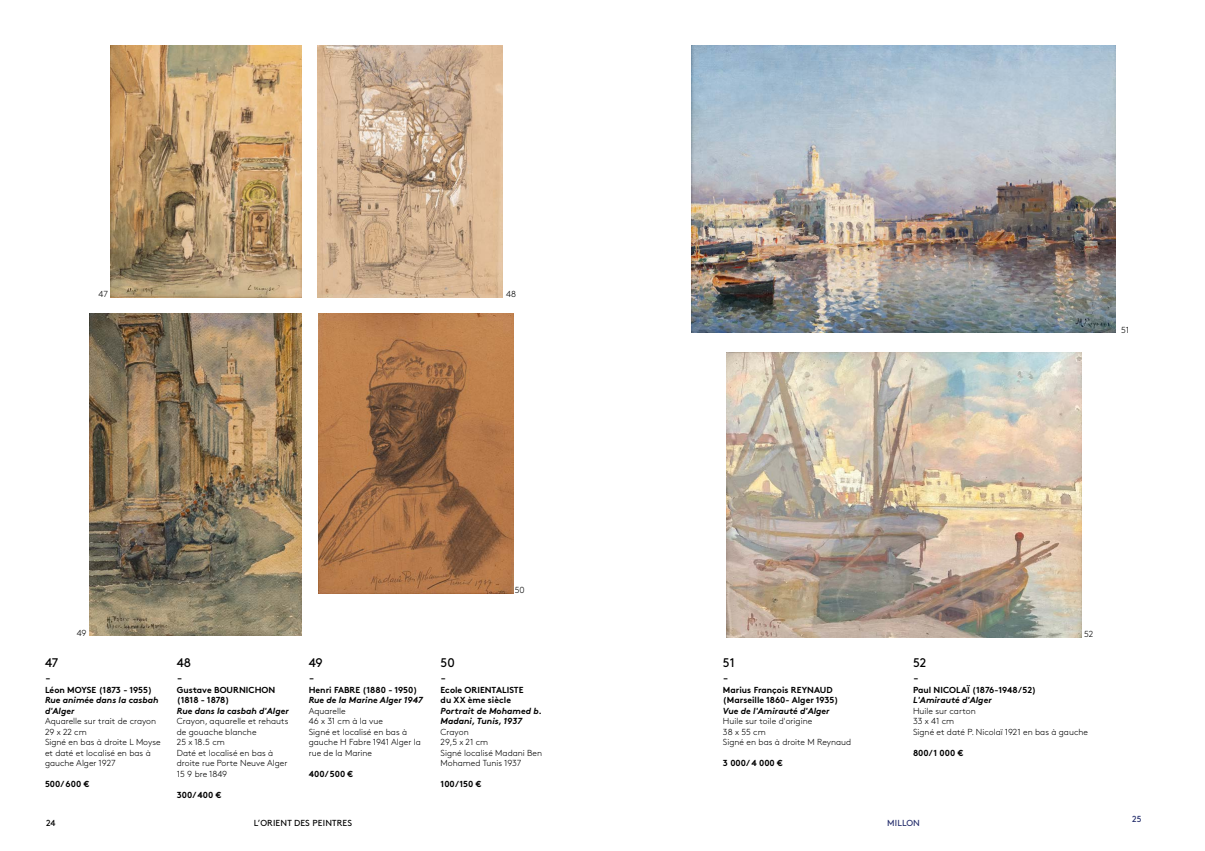
<style>
.page{position:relative;width:1205px;height:851px;background:#fff}
.page>*{position:absolute;margin:0;border:0;box-sizing:border-box;transform-origin:0 0}
.t1{font:12.5px/15px "Brown Pro";letter-spacing:-.01em;color:#000}
.t2{font:300 8.75px/10.5px "Brown Pro";color:#000}
.t3{font:700 8.75px/10.5px "Brown Pro";color:#000}
.t4{font:italic 700 8.75px/10.5px "Brown Pro";color:#000}
.t5{font:8.75px "Brown Pro";letter-spacing:.015em;color:#000}
.t6{font:8.75px "Brown Pro";letter-spacing:.015em;color:#232c6b}
</style>
<div class="page">
<img style="left:110px;top:45px;width:191px;height:252px">
<img style="left:318px;top:313px;width:195px;height:280px">
<img style="left:317px;top:45px;width:186px;height:252px">
<img style="left:89px;top:313px;width:212px;height:322px">
<img style="left:726px;top:352px;width:355px;height:285px">
<img style="left:692px;top:46px;width:424px;height:286px">
<p class="t2" style="left:99px;top:288px;width:11px">47</p>
<p class="t2" style="left:506px;top:288px;width:11px">48</p>
<p class="t2" style="left:1121px;top:323px;width:9px">51</p>
<p class="t2" style="left:77px;top:627px;width:11px">49</p>
<h1 class="t1" style="left:45px;top:654px;width:15px">47 -</h1>
<p class="t3" style="left:45px;top:683px;width:108px">Léon MOYSE (1873 - 1955)</p>
<p class="t4" style="left:45px;top:693px;width:115px">Rue animée dans la casbah d'Alger</p>
<p class="t2" style="left:45px;top:715px;width:117px">Aquarelle sur trait de crayon<br>29 x 22 cm<br>Signé en bas à droite L Moyse et daté et localisé en bas à gauche Alger 1927</p>
<p class="t3" style="left:45px;top:777px;width:46px">500/ 600 €</p>
<h1 class="t1" style="left:177px;top:654px;width:16px">48 -</h1>
<p class="t3" style="left:177px;top:683px;width:100px">Gustave BOURNICHON (1818 - 1878)</p>
<p class="t4" style="left:177px;top:704px;width:113px">Rue dans la casbah d'Alger</p>
<p class="t2" style="left:177px;top:715px;width:113px">Crayon, aquarelle et rehauts de gouache blanche<br>25 x 18.5 cm<br>Daté et localisé en bas à droite rue Porte Neuve Alger<br>15 9 bre 1849</p>
<p class="t3" style="left:177px;top:788px;width:46px">300/ 400 €</p>
<p class="t2" style="left:515px;top:584px;width:11px">50</p>
<h1 class="t1" style="left:309px;top:654px;width:16px">49 -</h1>
<p class="t3" style="left:309px;top:683px;width:110px">Henri FABRE (1880 - 1950)</p>
<p class="t4" style="left:309px;top:693px;width:116px">Rue de la Marine Alger 1947</p>
<p class="t2" style="left:309px;top:704px;width:114px">Aquarelle<br>46 x 31 cm à la vue<br>Signé et localisé en bas à gauche H Fabre 1941 Alger la rue de la Marine</p>
<p class="t3" style="left:309px;top:767px;width:46px">400/ 500 €</p>
<h1 class="t1" style="left:441px;top:654px;width:16px">50 -</h1>
<p class="t3" style="left:441px;top:683px;width:84px">Ecole ORIENTALISTE du XX ème siècle</p>
<p class="t4" style="left:441px;top:704px;width:103px">Portrait de Mohamed b.<br>Madani, Tunis, 1937</p>
<p class="t2" style="left:441px;top:725px;width:103px">Crayon<br>29,5 x 21 cm<br>Signé localisé Madani Ben<br>Mohamed Tunis 1937</p>
<p class="t3" style="left:441px;top:777px;width:42px">100/ 150 €</p>
<h1 class="t1" style="left:723px;top:654px;width:13px">51 -</h1>
<p class="t3" style="left:723px;top:683px;width:117px">Marius François REYNAUD (Marseille 1860- Alger 1935)</p>
<p class="t4" style="left:723px;top:704px;width:108px">Vue de l'Amirauté d'Alger</p>
<p class="t2" style="left:723px;top:715px;width:130px">Huile sur toile d'origine<br>38 x 55 cm<br>Signé en bas à droite M Reynaud</p>
<p class="t3" style="left:723px;top:756px;width:61px">3 000/ 4 000 €</p>
<p class="t2" style="left:1084px;top:628px;width:11px">52</p>
<h1 class="t1" style="left:913px;top:654px;width:15px">52 -</h1>
<p class="t3" style="left:913px;top:683px;width:125px">Paul NICOLAÏ (1876-1948/52)</p>
<p class="t4" style="left:913px;top:693px;width:80px">L'Amirauté d'Alger</p>
<p class="t2" style="left:913px;top:704px;width:176px">Huile sur carton<br>33 x 41 cm<br>Signé et daté P. Nicolaï 1921 en bas à gauche</p>
<p class="t3" style="left:913px;top:746px;width:52px">800/ 1 000 €</p>
<p class="t5" style="left:46px;top:815px;width:11px">24</p>
<p class="t5" style="left:254px;top:815px;width:100px">L’ORIENT DES PEINTRES</p>
<p class="t6" style="left:887px;top:815px;width:34px">MILLON</p>
<p class="t6" style="left:1132px;top:811px;width:11px">25</p>
</div>
